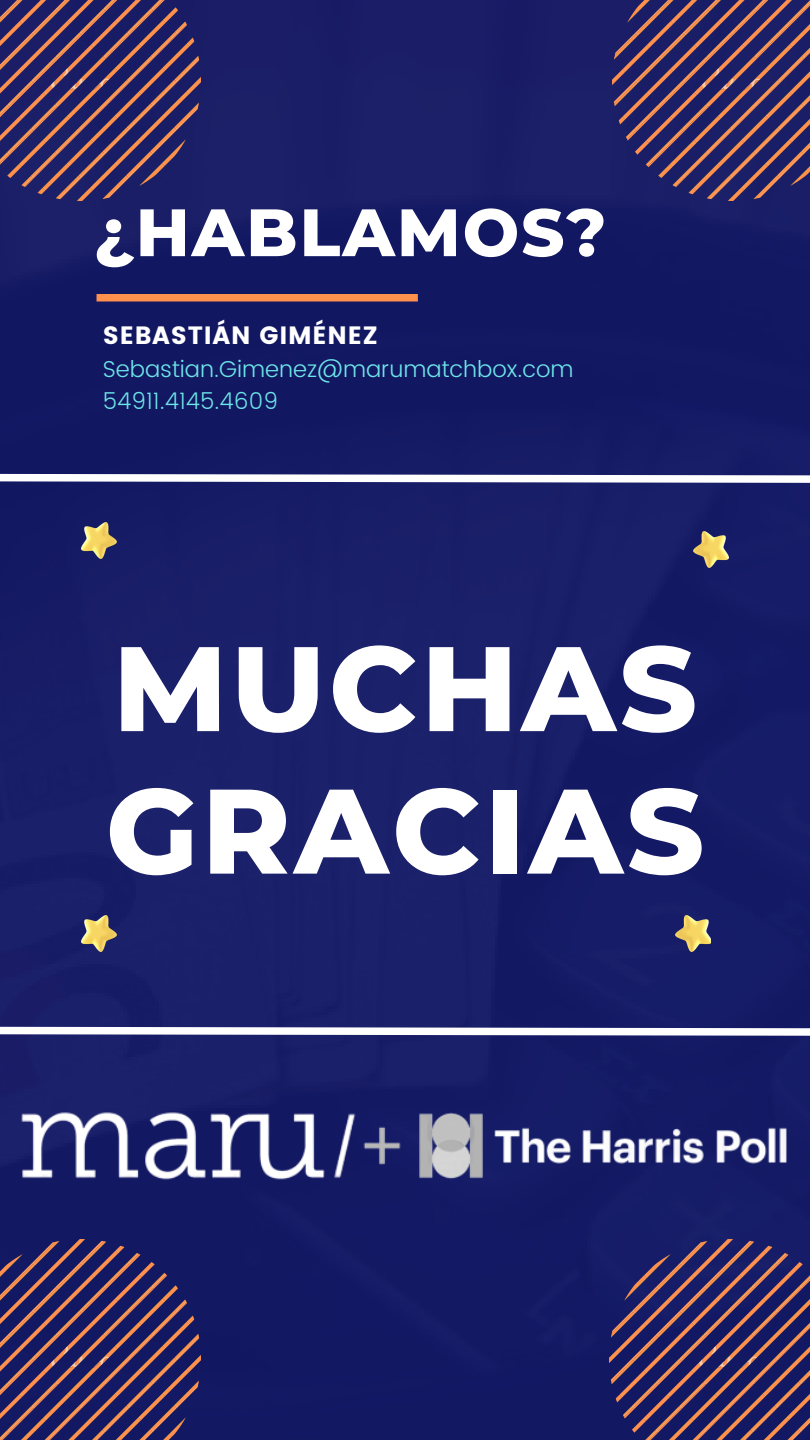
<style>
.page{position:relative;width:810px;height:1440px;background:#121866}
.page>*{position:absolute;margin:0;border:0;box-sizing:border-box;transform-origin:0 0}
.t1{font:800 120px/142.5px "Montserrat";letter-spacing:.03em;color:#fff}
.t2{font:800 66.8px "Montserrat";letter-spacing:.03em;color:#fff}
.t3{font:25px "Poppins";letter-spacing:.03em;color:#fff}
.t4{font:300 23px "Poppins";color:#6ce5e8}
</style>
<div class="page">
<img style="left:694px;top:531px;width:35px;height:36px">
<img style="left:81px;top:522px;width:35px;height:36px">
<img style="left:81px;top:915px;width:35px;height:36px">
<img style="left:676px;top:915px;width:35px;height:36px">
<img style="left:0;top:1239px;width:201px;height:201px">
<img style="left:613px;top:0;width:197px;height:201px">
<img style="left:609px;top:1239px;width:201px;height:201px">
<img style="left:0;top:0;width:201px;height:201px">
<svg style="left:0;top:473px;width:810px;height:10px"></svg>
<svg style="left:0;top:1026px;width:810px;height:10px"></svg>
<img style="left:21px;top:1112px;width:766px;height:68px">
<div style="left:97px;top:294px;width:321px;height:7px;background:#ff914d"></div>
<p class="t2" style="left:94px;top:192px;width:514px">¿HABLAMOS?</p>
<p class="t3" style="left:103px;top:321px;width:276px">SEBASTIÁN GIMÉNEZ</p>
<p class="t4" style="left:103px;top:356px;width:472px">Sebastian.Gimenez@marumatchbox.com</p>
<p class="t4" style="left:103px;top:388px;width:177px">54911.4145.4609</p>
<p class="t1" style="left:106px;top:617px;width:600px">MUCHAS<br>GRACIAS</p>
</div>
